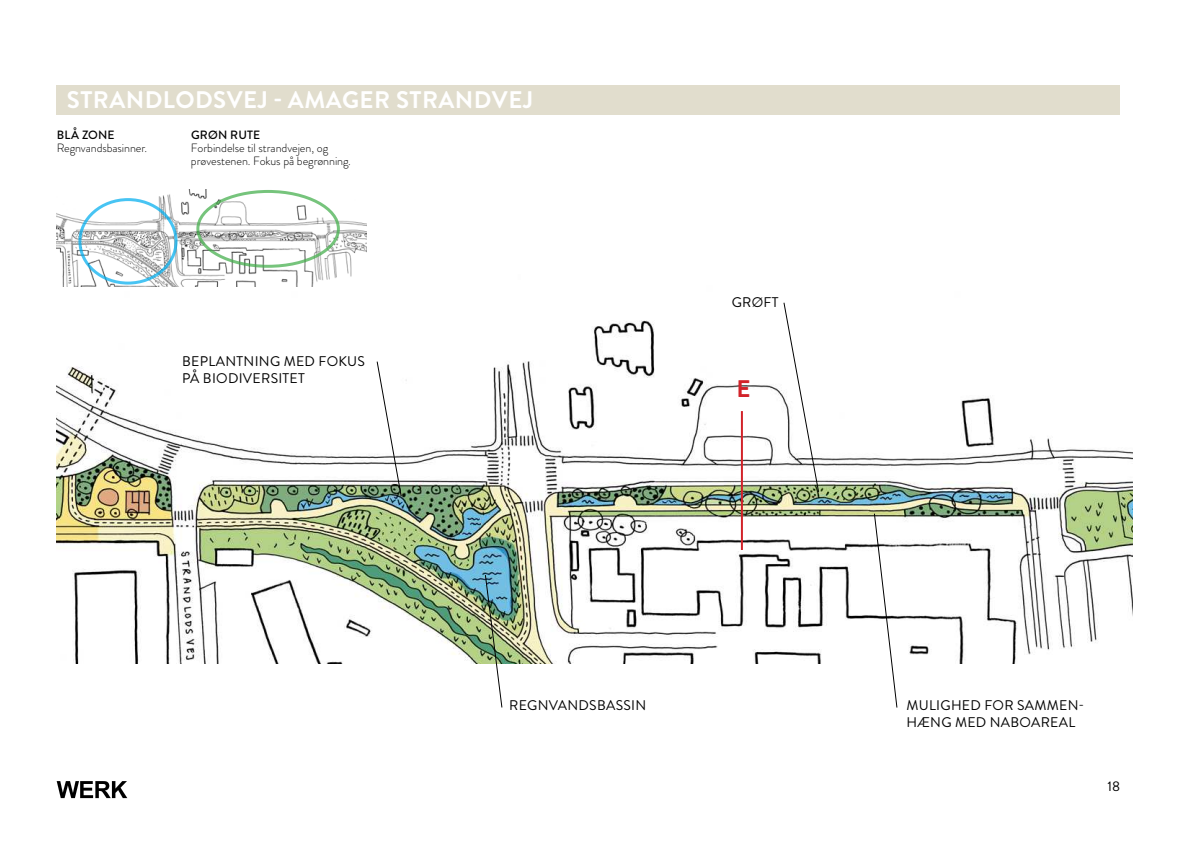
<style>
.page{position:relative;width:1191px;height:842px;background:#fff}
.page>*{position:absolute;margin:0;border:0;box-sizing:border-box;transform-origin:0 0}
.t1{font:700 24px "Brandon Grotesque";letter-spacing:.02em;color:#fff}
.t2{font:700 24px "Brandon Grotesque";color:#d2232a}
.t3{font:14px/16.8px "Brandon Grotesque";letter-spacing:.02em;color:#000}
.t4{font:300 12px/13px "Brandon Grotesque";letter-spacing:-.005em;color:#000}
.t5{font:500 12px "Brandon Grotesque";letter-spacing:.015em;color:#000}
</style>
<div class="page">
<svg style="left:57px;top:781px;width:70px;height:17px"></svg>
<div style="left:57px;top:85px;width:1063px;height:30px;background:#e1ddcd"></div>
<img style="left:57px;top:252px;width:1075px;height:411px">
<img style="left:484px;top:574px;width:19px;height:134px">
<svg style="left:376px;top:360px;width:26px;height:137px"></svg>
<svg style="left:873px;top:513px;width:25px;height:195px"></svg>
<svg style="left:783px;top:302px;width:36px;height:191px"></svg>
<img style="left:57px;top:190px;width:309px;height:96px">
<div style="left:78px;top:198px;width:99px;height:87px;border:3px solid #00aeef;border-radius:50%"></div>
<div style="left:196px;top:190px;width:144px;height:78px;border:3px solid #41ad49;border-radius:50%"></div>
<hr style="left:741px;top:411px;width:2px;height:139px;background:#d2232a">
<h1 class="t1" style="left:67px;top:86px;width:468px">STRANDLODSVEJ - AMAGER STRANDVEJ</h1>
<p class="t5" style="left:57px;top:128px;width:59px">BLÅ ZONE</p>
<p class="t4" style="left:57px;top:143px;width:92px">Regnvandsbasinner.</p>
<p class="t5" style="left:191px;top:128px;width:71px">GRØN RUTE</p>
<p class="t4" style="left:191px;top:143px;width:161px">Forbindelse til strandvejen, og prøvestenen. Fokus på begrønning.</p>
<p class="t3" style="left:182px;top:353px;width:184px">BEPLANTNING MED FOKUS<br>PÅ BIODIVERSITET</p>
<p class="t3" style="left:731px;top:294px;width:48px">GRØFT</p>
<h1 class="t2" style="left:736px;top:375px;width:16px">E</h1>
<p class="t3" style="left:509px;top:697px;width:139px">REGNVANDSBASSIN</p>
<p class="t3" style="left:906px;top:697px;width:179px">MULIGHED FOR SAMMEN-<br>HÆNG MED NABOAREAL</p>
<p class="t3" style="left:1107px;top:778px;width:14px">18</p>
</div>
